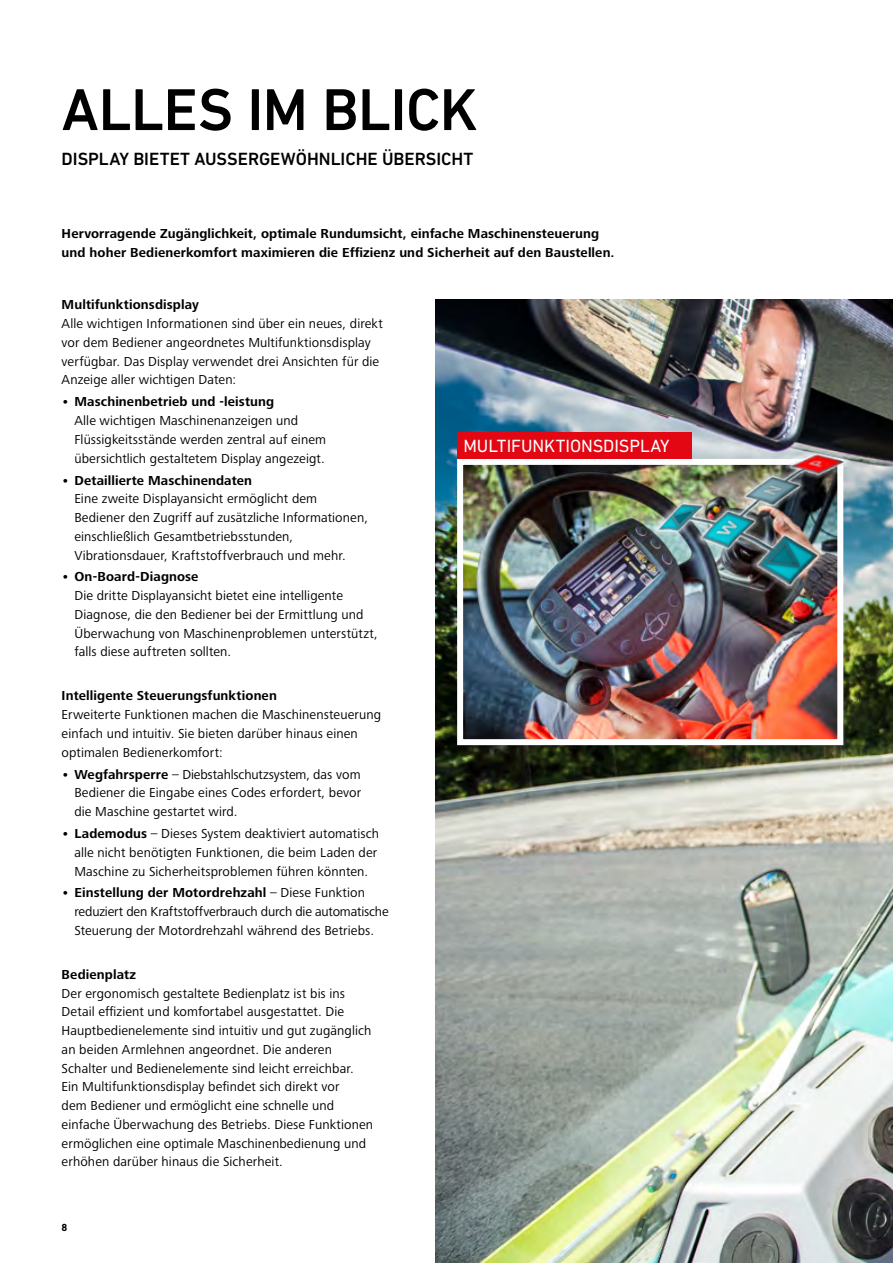
<style>
.page{position:relative;width:893px;height:1263px;background:#fff}
.page>*{position:absolute;margin:0;border:0;box-sizing:border-box;transform-origin:0 0}
.t1{font:500 60px "DIN Next LT Pro";letter-spacing:-.005em;color:#000}
.t2{font:500 18px "DIN Next LT Pro";color:#000}
.t3{font:18px "DIN Next LT Pro";letter-spacing:-.005em;color:#fff}
.t4{font:13.5px/18.8px "Frutiger Next LTW1 G";letter-spacing:.01em;color:#000}
.t5{font:700 13.5px/18.8px "Frutiger Next LTW1 G";letter-spacing:.01em;color:#000}
.t6{font:700 10.5px "DIN Next LT Pro";color:#000}
.s1{font-weight:700}
</style>
<div class="page">
<img style="left:436px;top:300px;width:457px;height:963px">
<img style="left:454px;top:456px;width:392px;height:292px">
<img style="left:640px;top:420px;width:239px;height:195px">
<div style="left:457px;top:432px;width:234px;height:26px;background:#e30613"></div>
<h1 class="t1" style="left:62px;top:75px;width:418px">ALLES IM BLICK</h1>
<h2 class="t2" style="left:62px;top:148px;width:413px">DISPLAY BIETET AUSSERGEWÖHNLICHE ÜBERSICHT</h2>
<p class="t5" style="left:62px;top:225px;width:554px">Hervorragende Zugänglichkeit, optimale Rundumsicht, einfache Maschinensteuerung und hoher Bedienerkomfort maximieren die Effizienz und Sicherheit auf den Baustellen.</p>
<p class="t5" style="left:62px;top:296px;width:139px">Multifunktionsdisplay</p>
<p class="t4" style="left:62px;top:315px;width:323px">Alle wichtigen Informationen sind über ein neues, direkt vor dem Bediener angeordnetes Multifunktionsdisplay verfügbar. Das Display verwendet drei Ansichten für die Anzeige aller wichtigen Daten:</p>
<p class="t5" style="left:62px;top:393px;width:214px">• Maschinenbetrieb und -leistung</p>
<p class="t4" style="left:74px;top:412px;width:253px">Alle wichtigen Maschinenanzeigen und<br>Flüssigkeitsstände werden zentral auf einem übersichtlich gestaltetem Display angezeigt.</p>
<p class="t5" style="left:62px;top:471px;width:192px">• Detaillierte Maschinendaten</p>
<p class="t4" style="left:74px;top:490px;width:295px">Eine zweite Displayansicht ermöglicht dem Bediener den Zugriff auf zusätzliche Informationen, einschließlich Gesamtbetriebsstunden, Vibrationsdauer, Kraftstoffverbrauch und mehr.</p>
<p class="t5" style="left:62px;top:568px;width:138px">• On-Board-Diagnose</p>
<p class="t4" style="left:74px;top:587px;width:305px">Die dritte Displayansicht bietet eine intelligente Diagnose, die den Bediener bei der Ermittlung und Überwachung von Maschinenproblemen unterstützt, falls diese auftreten sollten.</p>
<p class="t5" style="left:62px;top:687px;width:217px">Intelligente Steuerungsfunktionen</p>
<p class="t4" style="left:62px;top:706px;width:321px">Erweiterte Funktionen machen die Maschinensteuerung einfach und intuitiv. Sie bieten darüber hinaus einen optimalen Bedienerkomfort:</p>
<p class="t4" style="left:74px;top:765px;width:288px;text-align:justify;text-indent:-13px"><span class="s1">• Wegfahrsperre</span> – Diebstahlschutzsystem, das vom Bediener die Eingabe eines Codes erfordert, bevor die Maschine gestartet wird.</p>
<p class="t4" style="left:74px;top:824px;width:306px;text-indent:-13px"><span class="s1">• Lademodus</span> – Dieses System deaktiviert automatisch alle nicht benötigten Funktionen, die beim Laden der<br>Maschine zu Sicherheitsproblemen führen könnten.</p>
<p class="t4" style="left:74px;top:884px;width:316px;text-indent:-13px"><span class="s1">• Einstellung der Motordrehzahl</span> – Diese Funktion reduziert den Kraftstoffverbrauch durch die automatische<br>Steuerung der Motordrehzahl während des Betriebs.</p>
<p class="t5" style="left:62px;top:965px;width:76px">Bedienplatz</p>
<p class="t4" style="left:62px;top:984px;width:313px">Der ergonomisch gestaltete Bedienplatz ist bis ins Detail effizient und komfortabel ausgestattet. Die Hauptbedienelemente sind intuitiv und gut zugänglich an beiden Armlehnen angeordnet. Die anderen Schalter und Bedienelemente sind leicht erreichbar.<br>Ein Multifunktionsdisplay befindet sich direkt vor<br>dem Bediener und ermöglicht eine schnelle und einfache Überwachung des Betriebs. Diese Funktionen ermöglichen eine optimale Maschinenbedienung und erhöhen darüber hinaus die Sicherheit.</p>
<p class="t6" style="left:62px;top:1221px;width:7px">8</p>
<h2 class="t3" style="left:463px;top:435px;width:208px">MULTIFUNKTIONSDISPLAY</h2>
</div>
